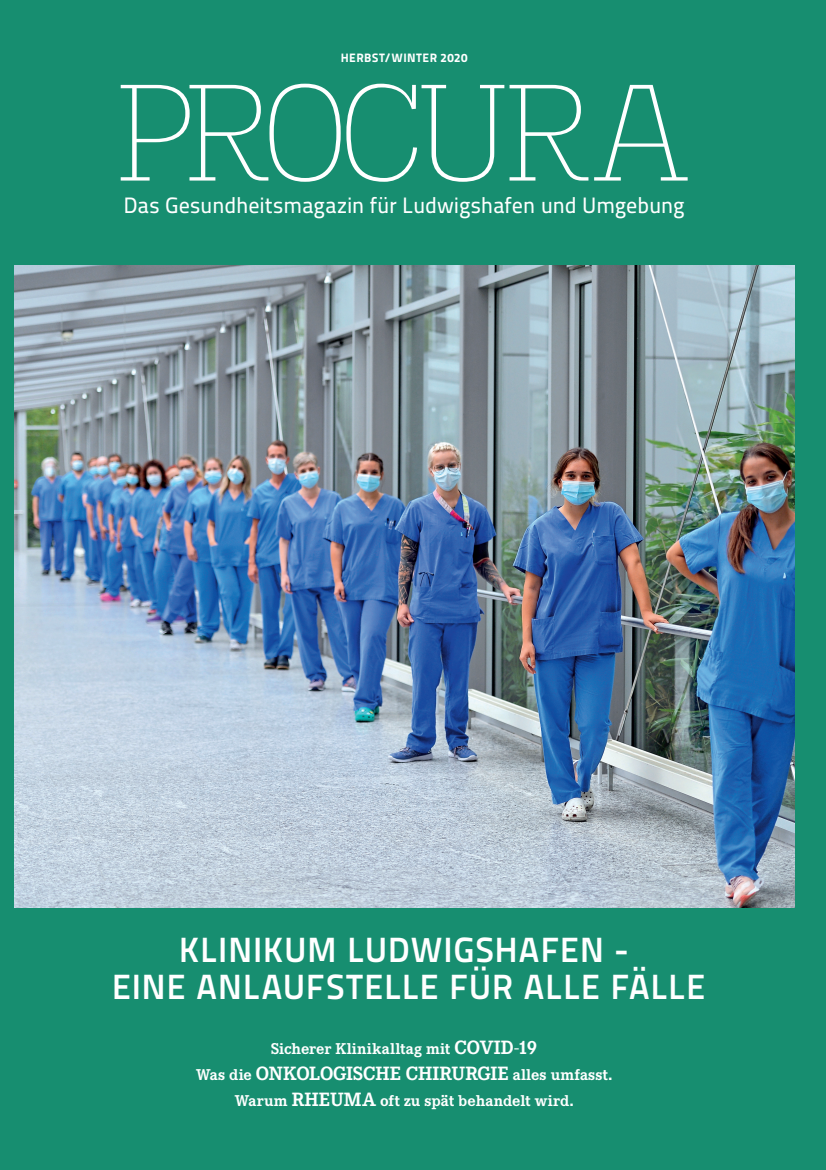
<style>
.page{position:relative;width:826px;height:1170px;background:#fff}
.page>*{position:absolute;margin:0;border:0;box-sizing:border-box;transform-origin:0 0}
.t1{font:134.88px "Madawaska El";letter-spacing:-.015em;color:#fff}
.t2{font:35px/37.5px "Titillium Maps 26 L 750 wt";letter-spacing:.015em;color:#fff;text-align:center}
.t3{font:22.25px "Titillium Maps 26 L 500 wt";letter-spacing:-.01em;color:#fff}
.t4{font:700 20px "Corporate E";letter-spacing:-.005em;color:#fff}
.t5{font:700 16.25px "Corporate E";letter-spacing:.01em;color:#fff}
.t6{font:12.12px "Titillium Maps 26 L 999 wt";letter-spacing:.035em;color:#fff}
.s1{font-size:20px}
.s2{font-size:16.25px}
</style>
<div class="page">
<div style="left:0;top:0;width:826px;height:1169px;background:#178e70"></div>
<img style="left:14px;top:266px;width:780px;height:640px">
<p class="t6" style="left:341px;top:49px;width:128px">HERBST/WINTER 2020</p>
<h1 class="t1" style="left:117px;top:47px;width:575px">PROCURA</h1>
<h3 class="t3" style="left:123px;top:188px;width:562px">Das Gesundheitsmagazin für Ludwigshafen und Umgebung</h3>
<h2 class="t2" style="left:112px;top:928px;width:595px">KLINIKUM LUDWIGSHAFEN -<br>EINE ANLAUFSTELLE FÜR ALLE FÄLLE</h2>
<p class="t5" style="left:271px;top:1038px;width:267px">Sicherer Klinikalltag mit <span class="s1">COVID-19</span></p>
<p class="t4" style="left:196px;top:1061px;width:417px"><span class="s2">Was die</span> ONKOLOGISCHE CHIRURGIE <span class="s2">alles umfasst.</span></p>
<p class="t5" style="left:235px;top:1091px;width:340px">Warum <span class="s1">RHEUMA</span> oft zu spät behandelt wird.</p>
</div>
